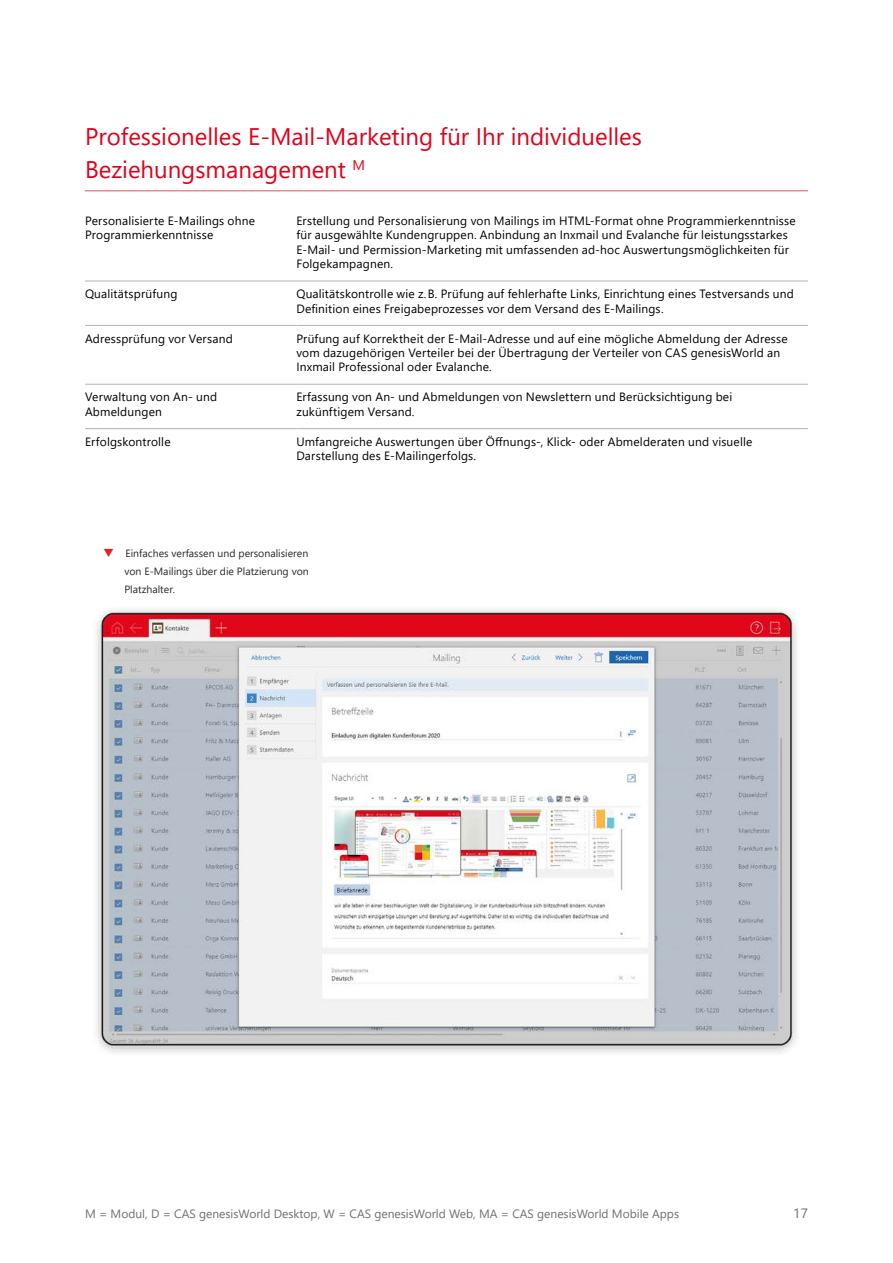
<style>
.page{position:relative;width:893px;height:1263px;background:#fff}
.page>*{position:absolute;margin:0;border:0;box-sizing:border-box;transform-origin:0 0}
.t1{font:24px/33px "Segoe UI";color:#e2001a}
.t2{font:13.5px "Segoe UI";color:#706f6f}
.t3{font:12px/14.4px "Segoe UI";letter-spacing:.015em;color:#000}
.t4{font:12px "Segoe UI";color:#706f6f}
.t5{font:10.5px/18px "Segoe UI";color:#282827;text-align:justify}
.s1{color:#e5231b}
</style>
<div class="page">
<img style="left:96px;top:609px;width:701px;height:444px">
<hr style="left:85px;top:190px;width:211px;height:1px;background:#eb4d5f">
<hr style="left:296px;top:190px;width:512px;height:1px;background:#eb4d5f">
<hr style="left:85px;top:281px;width:211px;height:1px;background:#b3b2b2">
<hr style="left:296px;top:281px;width:512px;height:1px;background:#b3b2b2">
<hr style="left:85px;top:325px;width:211px;height:1px;background:#b3b2b2">
<hr style="left:296px;top:325px;width:512px;height:1px;background:#b3b2b2">
<hr style="left:85px;top:384px;width:211px;height:1px;background:#b3b2b2">
<hr style="left:296px;top:384px;width:512px;height:1px;background:#b3b2b2">
<hr style="left:85px;top:428px;width:211px;height:1px;background:#b3b2b2">
<hr style="left:296px;top:428px;width:512px;height:1px;background:#b3b2b2">
<h1 class="t1" style="left:85px;top:118px;width:558px">Professionelles E-Mail-Marketing für Ihr individuelles<br>Beziehungsmanagement <sup>M</sup></h1>
<p class="t3" style="left:85px;top:213px;width:171px">Personalisierte E-Mailings ohne<br>Programmierkenntnisse</p>
<p class="t3" style="left:296px;top:213px;width:501px">Erstellung und Personalisierung von Mailings im HTML-Format ohne Programmierkenntnisse für ausgewählte Kundengruppen. Anbindung an Inxmail und Evalanche für leistungsstarkes E-Mail- und Permission-Marketing mit umfassenden ad-hoc Auswertungsmöglichkeiten für Folgekampagnen.</p>
<p class="t3" style="left:85px;top:286px;width:94px">Qualitätsprüfung</p>
<p class="t3" style="left:296px;top:286px;width:499px">Qualitätskontrolle wie z.B. Prüfung auf fehlerhafte Links, Einrichtung eines Testversands und<br>Definition eines Freigabeprozesses vor dem Versand des E-Mailings.</p>
<p class="t3" style="left:85px;top:330px;width:149px">Adressprüfung vor Versand</p>
<p class="t3" style="left:296px;top:330px;width:493px">Prüfung auf Korrektheit der E-Mail-Adresse und auf eine mögliche Abmeldung der Adresse vom dazugehörigen Verteiler bei der Ü bertragung der Verteiler von CAS genesisWorld an<br>Inxmail Professional oder Evalanche.</p>
<p class="t3" style="left:85px;top:389px;width:134px">Verwaltung von An- und<br>Abmeldungen</p>
<p class="t3" style="left:296px;top:389px;width:437px">Erfassung von An- und Abmeldungen von Newslettern und Berücksichtigung bei zukünftigem Versand.</p>
<p class="t3" style="left:85px;top:433px;width:87px">Erfolgskontrolle</p>
<p class="t3" style="left:296px;top:433px;width:458px">Umfangreiche Auswertungen über Öffnungs-, Klick- oder Abmelderaten und visuelle<br>Darstellung des E-Mailingerfolgs.</p>
<p class="t5" style="left:124px;top:543px;width:186px;text-indent:-21px"><span class="s1">❑</span> Einfaches verfassen und personalisieren von E-Mailings über die Platzierung von Platzhalter.</p>
<p class="t4" style="left:85px;top:1202px;width:596px">M = Modul, D = CAS genesisWorld Desktop, W = CAS genesisWorld Web, MA = CAS genesisWorld Mobile Apps</p>
<p class="t2" style="left:793px;top:1200px;width:16px">17</p>
</div>
